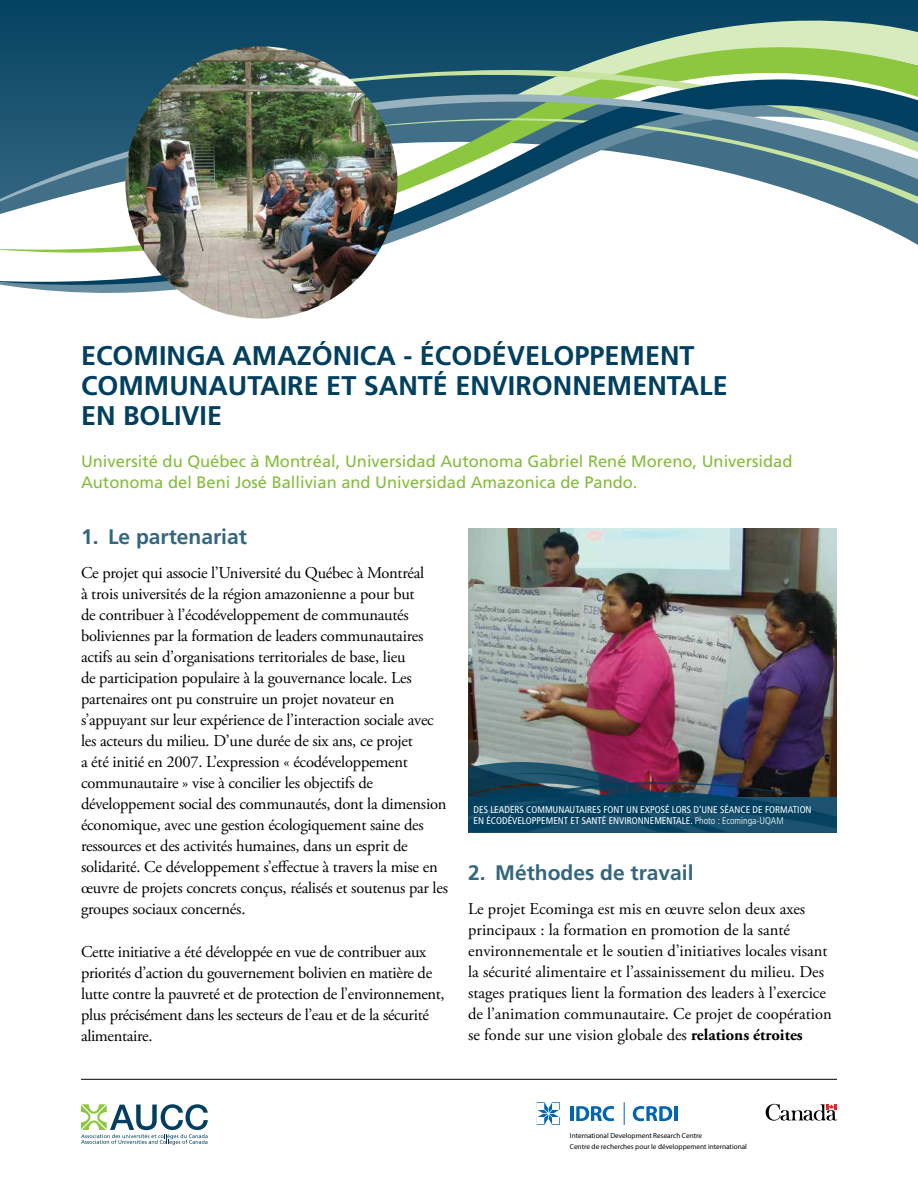
<style>
.page{position:relative;width:918px;height:1188px;background:#fff}
.page>*{position:absolute;margin:0;border:0;box-sizing:border-box;transform-origin:0 0}
.t1{font:700 27px "Frutiger";color:#003f5f}
.t2{font:700 21px "Frutiger";color:#33667f}
.t3{font:16.5px/21px "Adobe Garamond Pro";letter-spacing:-.015em;color:#000}
.t4{font:16.5px/21px "Frutiger";color:#85bc3c}
.t5{font:condensed 9.75px/11.2px "Frutiger";color:#fff}
.t6{font:7.2px/11.1px "Myriad Pro";color:#000}
.s1{font-weight:300}
.s2{font-weight:700}
</style>
<div class="page">
<svg style="left:81px;top:1104px;width:127px;height:41px"></svg>
<hr style="left:571px;top:1106px;width:3px;height:15px;background:#0066b3">
<svg style="left:576px;top:1106px;width:38px;height:15px"></svg>
<svg style="left:633px;top:1106px;width:39px;height:15px"></svg>
<hr style="left:674px;top:1106px;width:3px;height:15px;background:#0066b3">
<svg style="left:624px;top:1102px;width:1px;height:23px"></svg>
<svg style="left:537px;top:1102px;width:23px;height:23px"></svg>
<div style="left:552px;top:1118px;width:7px;height:6px;background:#fff"></div>
<svg style="left:765px;top:1104px;width:72px;height:17px"></svg>
<svg style="left:0;top:0;width:918px;height:46px;background:#21596e"></svg>
<svg style="left:0;top:46px;width:918px;height:33px;background:#43786d"></svg>
<svg style="left:331px;top:65px;width:587px;height:14px;background:#80ae70"></svg>
<svg style="left:0;top:79px;width:918px;height:210px"></svg>
<svg style="left:0;top:81px;width:918px;height:125px"></svg>
<img style="left:125px;top:46px;width:272px;height:273px;border-radius:136px">
<hr style="left:81px;top:1079px;width:756px;height:1px;background:#000">
<img style="left:468px;top:529px;width:369px;height:232px">
<img style="left:468px;top:761px;width:369px;height:71px">
<h1 class="t1" style="left:81px;top:340px;width:542px">ECOM INGA AMAZÓNICA - ÉCODÉVELOPPEME</h1>
<h1 class="t1" style="left:660px;top:340px;width:36px">NT</h1>
<h1 class="t1" style="left:81px;top:370px;width:530px">COMM UNAUTAIRE ET SANTÉ ENVIRONNEME</h1>
<h1 class="t1" style="left:647px;top:370px;width:66px">NTALE</h1>
<h1 class="t1" style="left:81px;top:400px;width:139px">EN BOLIVIE</h1>
<p class="t4" style="left:81px;top:450px;width:713px">Université du Québec à Montréal, Universidad Autonoma Gabriel René Moreno, Universidad<br>Autonoma del Beni José Ballivian and Universidad Amazonica de Pando.</p>
<p class="t2" style="left:81px;top:525px;width:167px">1. LE PARTENARIAT</p>
<p class="t3" style="left:81px;top:563px;width:369px">Ce projet qui associe l’Université du Québec à Montréal<br>à trois universités de la région amazonienne a pour but<br>de contribuer à l’écodéveloppement de communautés boliviennes par la formation de leaders communautaires actifs au sein d’organisations territoriales de base, lieu<br>de participation populaire à la gouvernance locale. Les partenaires ont pu construire un projet novateur en s’appuyant sur leur expérience de l’interaction sociale avec les acteurs du milieu. D’une durée de six ans, ce projet<br>a été initié en 2007. L’expression « écodéveloppement communautaire » vise à concilier les objectifs de développement social des communautés, dont la dimension économique, avec une gestion écologiquement saine des ressources et des activités humaines, dans un esprit de solidarité. Ce développement s’effectue à travers la mise en œuvre de projets concrets conçus, réalisés et soutenus par les groupes sociaux concernés.</p>
<p class="t3" style="left:81px;top:941px;width:365px">Cette initiative a été développée en vue de contribuer aux priorités d’action du gouvernement bolivien en matière de lutte contre la pauvreté et de protection de l’environnement, plus précisément dans les secteurs de l’eau et de la sécurité alimentaire.</p>
<p class="t5" style="left:474px;top:804px;width:340px">DES LEADERS COMMUNAUTAIRES FONT UN EXPOSÉ LORS D’UNE SÉANCE DE FORMATION<br>EN ÉCODÉVELOPPEMENT ET SANTÉ ENVIRONNEMENTALE. <span class="s1">Photo : Ecominga-UQAM</span></p>
<p class="t2" style="left:468px;top:861px;width:227px">2. MÉTHODES DE TRAVAIL</p>
<p class="t3" style="left:468px;top:899px;width:365px">Le projet Ecominga est mis en œuvre selon deux axes principaux : la formation en promotion de la santé environnementale et le soutien d’initiatives locales visant la sécurité alimentaire et l’assainissement du milieu. Des stages pratiques lient la formation des leaders à l’exercice de l’animation communautaire. Ce projet de coopération se fonde sur une vision globale des <span class="s2">relations étroites</span></p>
<p class="t6" style="left:570px;top:1130px;width:179px">International Development Research Centre<br>Centre de recherches pour le développement international</p>
</div>
